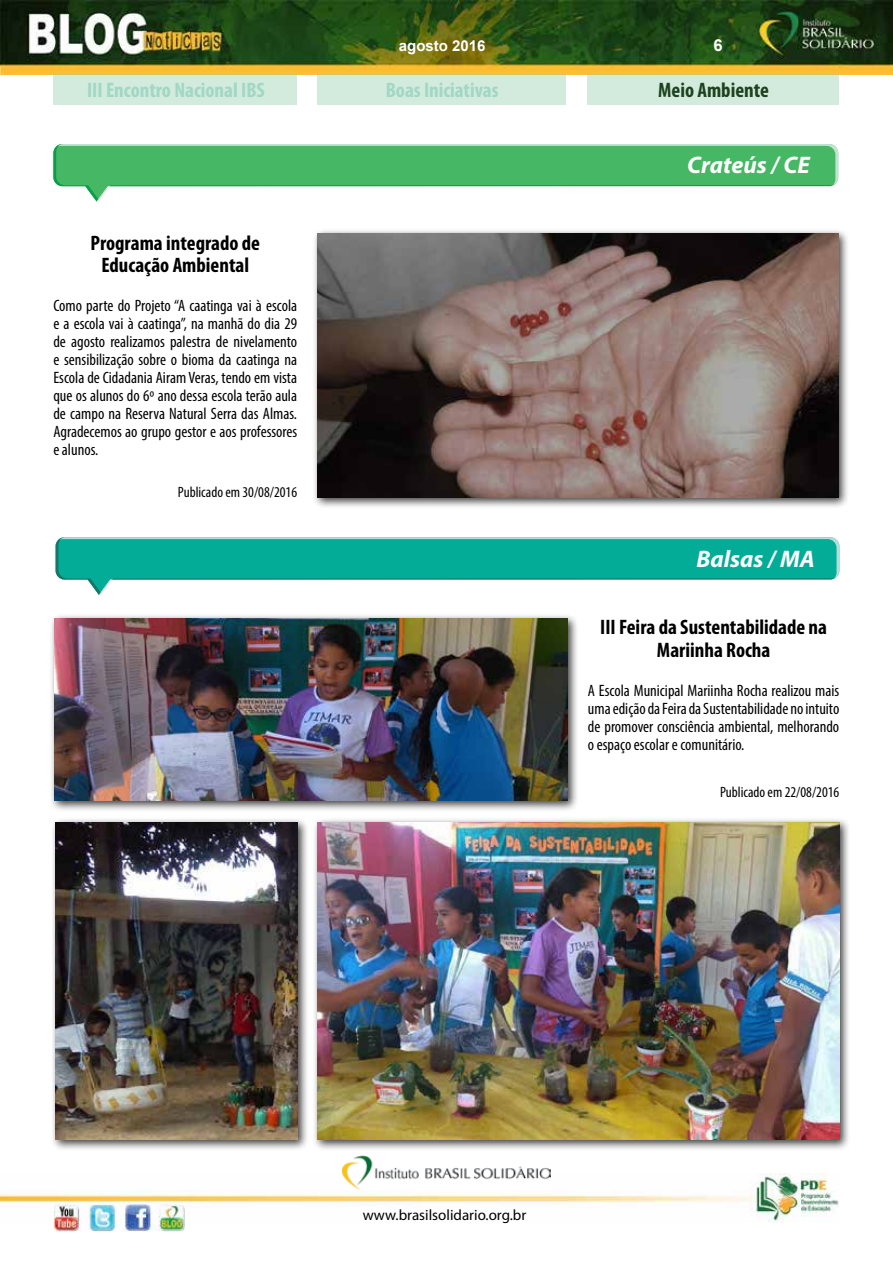
<style>
.page{position:relative;width:893px;height:1263px;background:#fff}
.page>*{position:absolute;margin:0;border:0;box-sizing:border-box;transform-origin:0 0}
.t1{font:italic 700 24px "Myriad Pro";color:#fff}
.t2{font:700 condensed 21px/22.5px "Myriad Pro";color:#000;text-align:center}
.t3{font:700 condensed 21px "Myriad Pro";color:#a0d7c5}
.t4{font:700 condensed 21px "Myriad Pro";color:#1e421e}
.t5{font:condensed 16.5px/18px "Myriad Pro";color:#000;text-align:justify}
.t6{font:700 16.5px "Arial";color:#fff}
.t7{font:condensed 15px "Myriad Pro";color:#000}
.t8{font:15px "Myriad Pro";color:#000}
.t9{font:700 15px "Arial";color:#fff}
</style>
<div class="page">
<img style="left:0;top:0;width:893px;height:75px">
<img style="left:0;top:1173px;width:839px;height:49px">
<img style="left:54px;top:1205px;width:130px;height:26px">
<img style="left:342px;top:1155px;width:208px;height:34px">
<div style="left:312px;top:229px;width:538px;height:280px;background:#000;opacity:.75"></div>
<img style="left:317px;top:234px;width:521px;height:263px">
<div style="left:317px;top:75px;width:249px;height:30px;background:#d3ebdc"></div>
<div style="left:587px;top:75px;width:252px;height:30px;background:#d3ebdc"></div>
<div style="left:54px;top:75px;width:243px;height:30px;background:#d3ebdc"></div>
<svg style="left:53px;top:144px;width:785px;height:57px"></svg>
<div style="left:49px;top:613px;width:529px;height:199px;background:#000;opacity:.75"></div>
<img style="left:54px;top:619px;width:513px;height:181px">
<div style="left:51px;top:818px;width:258px;height:333px;background:#000;opacity:.75"></div>
<img style="left:56px;top:823px;width:242px;height:317px">
<div style="left:313px;top:818px;width:537px;height:333px;background:#000;opacity:.75"></div>
<img style="left:318px;top:823px;width:521px;height:317px">
<svg style="left:60px;top:537px;width:779px;height:58px;fill:#03ac96"></svg>
<p class="t9" style="left:399px;top:35px;width:88px">agosto 2016</p>
<p class="t6" style="left:713px;top:33px;width:11px">6</p>
<p class="t3" style="left:87px;top:77px;width:179px">III Encontro Nacional IBS</p>
<p class="t4" style="left:658px;top:77px;width:112px">Meio Ambiente</p>
<p class="t3" style="left:386px;top:77px;width:114px">Boas Iniciativas</p>
<p class="t2" style="left:91px;top:231px;width:171px">Programa integrado de<br>Educação Ambiental</p>
<p class="t5" style="left:53px;top:297px;width:245px">Como parte do Projeto “A caatinga vai à escola e a escola vai à caatinga”, na manhã do dia 29 de agosto realizamos palestra de nivelamento e sensibilização sobre o bioma da caatinga na Escola de Cidadania Airam Veras, tendo em vista que os alunos do 6º ano dessa escola terão aula de campo na Reserva Natural Serra das Almas.<br>Agradecemos ao grupo gestor e aos professores e alunos.</p>
<p class="t7" style="left:178px;top:483px;width:121px">Publicado em 30/08/2016</p>
<h1 class="t1" style="left:687px;top:150px;width:124px">Crateús / CE</h1>
<h1 class="t1" style="left:696px;top:544px;width:120px">Balsas / MA</h1>
<p class="t2" style="left:600px;top:616px;width:228px">III Feira da Sustentabilidade na<br>Mariinha Rocha</p>
<p class="t5" style="left:588px;top:682px;width:253px">A Escola Municipal Mariinha Rocha realizou mais uma edição da Feira da Sustentabilidade no intuito de promover consciência ambiental, melhorando o espaço escolar e comunitário.</p>
<p class="t7" style="left:720px;top:782px;width:121px">Publicado em 22/08/2016</p>
<p class="t8" style="left:363px;top:1206px;width:165px">www.brasilsolidario.org.br</p>
</div>
